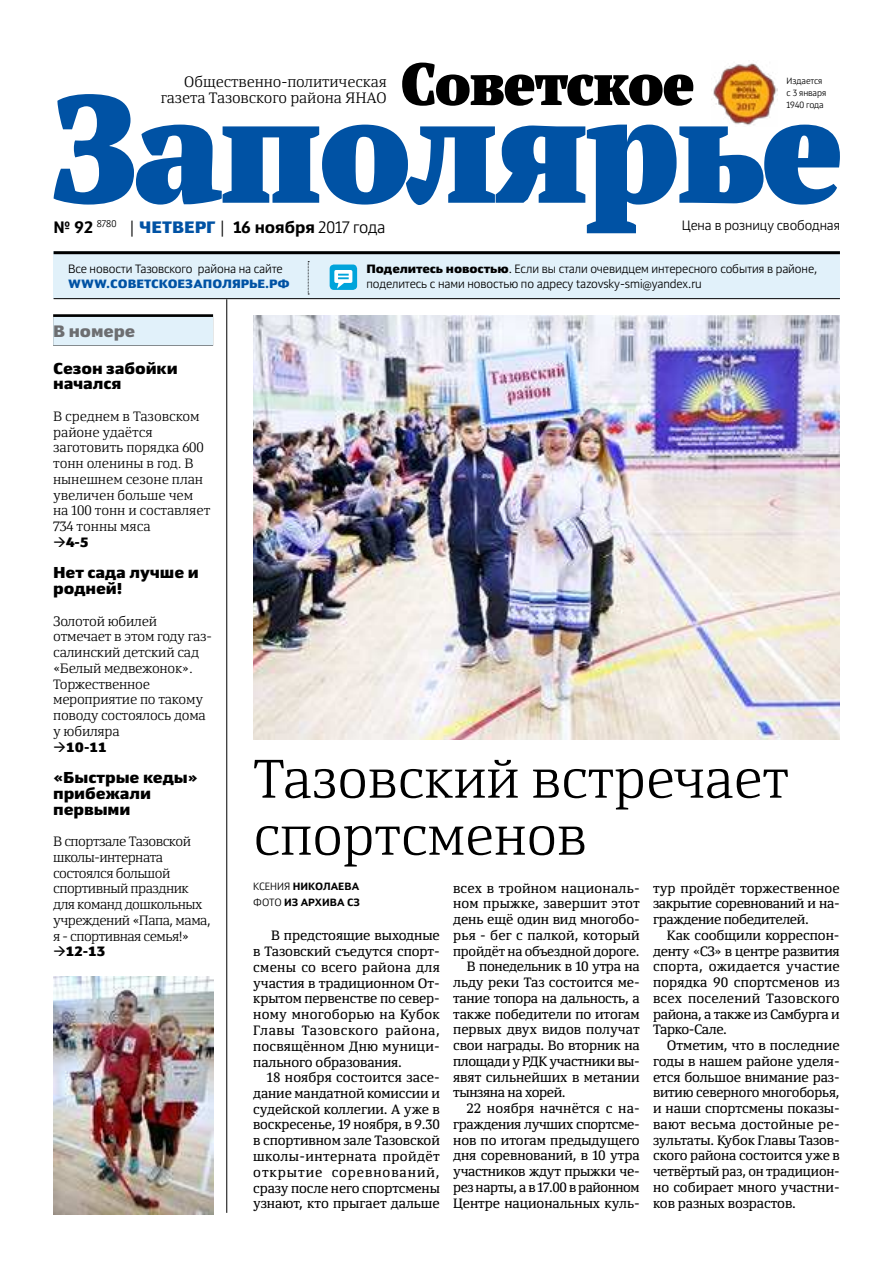
<style>
.page{position:relative;width:893px;height:1263px;background:#fff}
.page>*{position:absolute;margin:0;border:0;box-sizing:border-box;transform-origin:0 0}
.t1{font:300 54px/57px "Yefimov Serif";letter-spacing:-.005em;color:#000}
.t2{font:700 16.5px "Yefimov Sans";letter-spacing:-.005em;color:#000}
.t3{font:900 16.5px "Yefimov Sans";letter-spacing:-.005em;color:#6d6e71}
.t4{font:900 15.75px/15.8px "Yefimov Sans";letter-spacing:-.005em;color:#000}
.t5{font:300 15px/15.8px "Yefimov Serif";letter-spacing:-.005em;color:#000;text-align:right}
.t6{font:13.5px/15.8px "Yefimov Serif";letter-spacing:-.01em;color:#000;text-align:justify}
.t7{font:300 13.5px/15.8px "Yefimov Serif";letter-spacing:-.015em;color:#000}
.t8{font:300 13.5px/15.8px "Yefimov Serif";letter-spacing:-.035em;color:#000}
.t9{font:13.5px "Yefimov Serif";letter-spacing:-.03em;color:#000}
.t10{font:13.5px "Yefimov Serif";letter-spacing:.01em;color:#000}
.t11{font:13.5px "Yefimov Serif";letter-spacing:.015em;color:#000}
.t12{font:300 13.5px "Yefimov Sans";letter-spacing:-.005em;color:#000}
.t13{font:900 13.5px "Yefimov Sans";letter-spacing:.005em;color:#000}
.t14{font:300 12px/15.8px "Yefimov Sans";letter-spacing:-.005em;color:#000}
.t15{font:900 12px "Yefimov Sans";letter-spacing:.005em;color:#0052a4}
.t16{font:700 10.5px/15.8px "Yefimov Sans";letter-spacing:.005em;color:#000}
.t17{font:300 9px/12px "Yefimov Sans";letter-spacing:-.005em;color:#000}
.s1{font-weight:300}
.s2{font-weight:900;color:#0052a4}
.s3{font-weight:900}
</style>
<div class="page">
<div style="left:53px;top:314px;width:160px;height:32px;background:#060707"></div>
<div style="left:53px;top:317px;width:160px;height:28px;background:#e1f1fa"></div>
<div style="left:54px;top:251px;width:786px;height:47px;background:#e1f1fa"></div>
<hr style="left:54px;top:251px;width:786px;height:3px;background:#000">
<svg style="left:308px;top:261px;width:1px;height:34px"></svg>
<div style="left:330px;top:264px;width:27px;height:26px;background:#00a4db;border-radius:4px"></div>
<svg style="left:334px;top:270px;width:18px;height:19px"></svg>
<hr style="left:54px;top:298px;width:786px;height:1px;background:#000">
<img style="left:713px;top:63px;width:64px;height:31px">
<svg style="left:54px;top:94px;width:786px;height:139px"></svg>
<svg style="left:402px;top:63px;width:291px;height:43px"></svg>
<hr style="left:226px;top:299px;width:1px;height:914px;background:#000">
<img style="left:253px;top:315px;width:587px;height:425px">
<img style="left:53px;top:976px;width:160px;height:238px">
<p class="t5" style="left:161px;top:75px;width:227px">Общественно-политическая газета Тазовского района ЯНАО</p>
<p class="t2" style="left:54px;top:218px;width:333px">№ 92 <sup>8780</sup> <span class="s1">|</span> <span class="s2">ЧЕТВЕРГ</span> <span class="s1">|</span> 16 ноября <span class="s1">2017 года</span></p>
<p class="t17" style="left:786px;top:75px;width:41px">Издается с 3 января<br>1940 года</p>
<p class="t12" style="left:682px;top:219px;width:160px">Цена в розницу свободная</p>
<p class="t14" style="left:68px;top:261px;width:216px">Все новости Тазовского района на сайте</p>
<p class="t15" style="left:68px;top:279px;width:223px">WWW.СОВЕТСКОЕЗАПОЛЯРЬЕ.РФ</p>
<p class="t14" style="left:366px;top:261px;width:452px"><span class="s3">Поделитесь новостью</span>. Если вы стали очевидцем интересного события в районе, поделитесь с нами новостью по адресу tazovsky-smi@yandex.ru</p>
<p class="t3" style="left:53px;top:325px;width:84px">В номере</p>
<p class="t4" style="left:53px;top:362px;width:126px">Сезон забойки начался</p>
<p class="t7" style="left:53px;top:409px;width:159px">В среднем в Тазовском районе удаётся заготовить порядка 600 тонн оленины в год. В нынешнем сезоне план увеличен больше чем на 100 тонн и составляет<br>734 тонны мяса</p>
<p class="t13" style="left:53px;top:537px;width:37px">→4-5</p>
<p class="t4" style="left:53px;top:566px;width:147px">Нет сада лучше и родней!</p>
<p class="t7" style="left:53px;top:614px;width:160px">Золотой юбилей отмечает в этом году газ&shy;салинский детский сад «Белый медвежонок».<br>Торжественное мероприятие по такому поводу состоялось дома у юбиляра</p>
<p class="t13" style="left:53px;top:741px;width:55px">→10-11</p>
<p class="t4" style="left:53px;top:771px;width:146px">«Быстрые кеды» прибежали первыми</p>
<p class="t8" style="left:53px;top:835px;width:159px">В спортзале Тазовской школы-интерната состоялся большой спортивный праздник для команд дошкольных учреждений «Папа, мама, я - спортивная семья!»</p>
<p class="t13" style="left:53px;top:946px;width:54px">→12-13</p>
<h1 class="t1" style="left:253px;top:755px;width:537px">Тазовский встречает спортсменов</h1>
<p class="t11" style="left:453px;top:882px;width:188px">всех в тройном националь-</p>
<p class="t10" style="left:453px;top:898px;width:188px">ном прыжке, завершит этот</p>
<p class="t6" style="left:453px;top:913px;width:188px">день ещё один вид многобо-</p>
<p class="t10" style="left:453px;top:930px;width:188px">рья - бег с палкой, который</p>
<p class="t6" style="left:453px;top:944px;width:188px">пройдёт на объездной дороге.</p>
<p class="t6" style="left:467px;top:960px;width:174px">В понедельник в 10 утра на</p>
<p class="t6" style="left:453px;top:976px;width:188px">льду реки Таз состоится ме-</p>
<p class="t6" style="left:453px;top:991px;width:188px">тание топора на дальность, а</p>
<p class="t6" style="left:453px;top:1007px;width:188px">также победители по итогам</p>
<p class="t6" style="left:453px;top:1023px;width:188px">первых двух видов получат</p>
<p class="t6" style="left:453px;top:1039px;width:188px">свои награды. Во вторник на</p>
<p class="t9" style="left:453px;top:1056px;width:188px">площади у РДК участники вы-</p>
<p class="t6" style="left:453px;top:1070px;width:188px">явят сильнейших в метании</p>
<p class="t6" style="left:453px;top:1086px;width:114px">тынзяна на хорей.</p>
<p class="t11" style="left:467px;top:1103px;width:174px">22 ноября начнётся с на-</p>
<p class="t6" style="left:453px;top:1117px;width:188px">граждения лучших спортсме-</p>
<p class="t6" style="left:453px;top:1133px;width:188px">нов по итогам предыдущего</p>
<p class="t6" style="left:453px;top:1149px;width:188px">дня соревнований, в 10 утра</p>
<p class="t6" style="left:453px;top:1165px;width:188px">участников ждут прыжки че-</p>
<p class="t9" style="left:453px;top:1182px;width:188px">рез нарты, а в 17.00 в районном</p>
<p class="t6" style="left:453px;top:1196px;width:188px">Центре национальных куль-</p>
<p class="t6" style="left:653px;top:881px;width:188px">тур пройдёт торжественное закрытие соревнований и на&shy;граждение победителей.</p>
<p class="t6" style="left:653px;top:928px;width:188px;text-indent:14px">Как сообщили корреспон&shy;денту «СЗ» в центре развития спорта, ожидается участие порядка 90 спортсменов из всех поселений Тазовского района, а также из Самбурга и Тарко-Сале.</p>
<p class="t6" style="left:653px;top:1039px;width:188px;text-indent:14px">Отметим, что в последние годы в нашем районе уделя&shy;ется большое внимание раз&shy;витию северного многоборья, и наши спортсмены показы&shy;вают весьма достойные ре&shy;зультаты. Кубок Главы Тазов&shy;ского района состоится уже в четвёртый раз, он традицион&shy;но собирает много участни&shy;ков разных возрастов.</p>
<p class="t16" style="left:253px;top:879px;width:108px"><span class="s1">КСЕНИЯ</span> НИКОЛАЕВА<br><span class="s1">ФОТО</span> ИЗ АРХИВА СЗ</p>
<p class="t6" style="left:253px;top:929px;width:188px;text-indent:18px">В предстоящие выходные в Тазовский съедутся спорт&shy;смены со всего района для участия в традиционном От&shy;крытом первенстве по север&shy;ному многоборью на Кубок Главы Тазовского района, посвящённом Дню муници&shy;пального образования.</p>
<p class="t6" style="left:253px;top:1071px;width:188px;text-indent:14px">18 ноября состоится засе&shy;дание мандатной комиссии и судейской коллегии. А уже в воскресенье, 19 ноября, в 9.30 в спортивном зале Тазовской школы-интерната пройдёт открытие соревнований, сразу после него спортсмены узнают, кто прыгает дальше</p>
</div>
